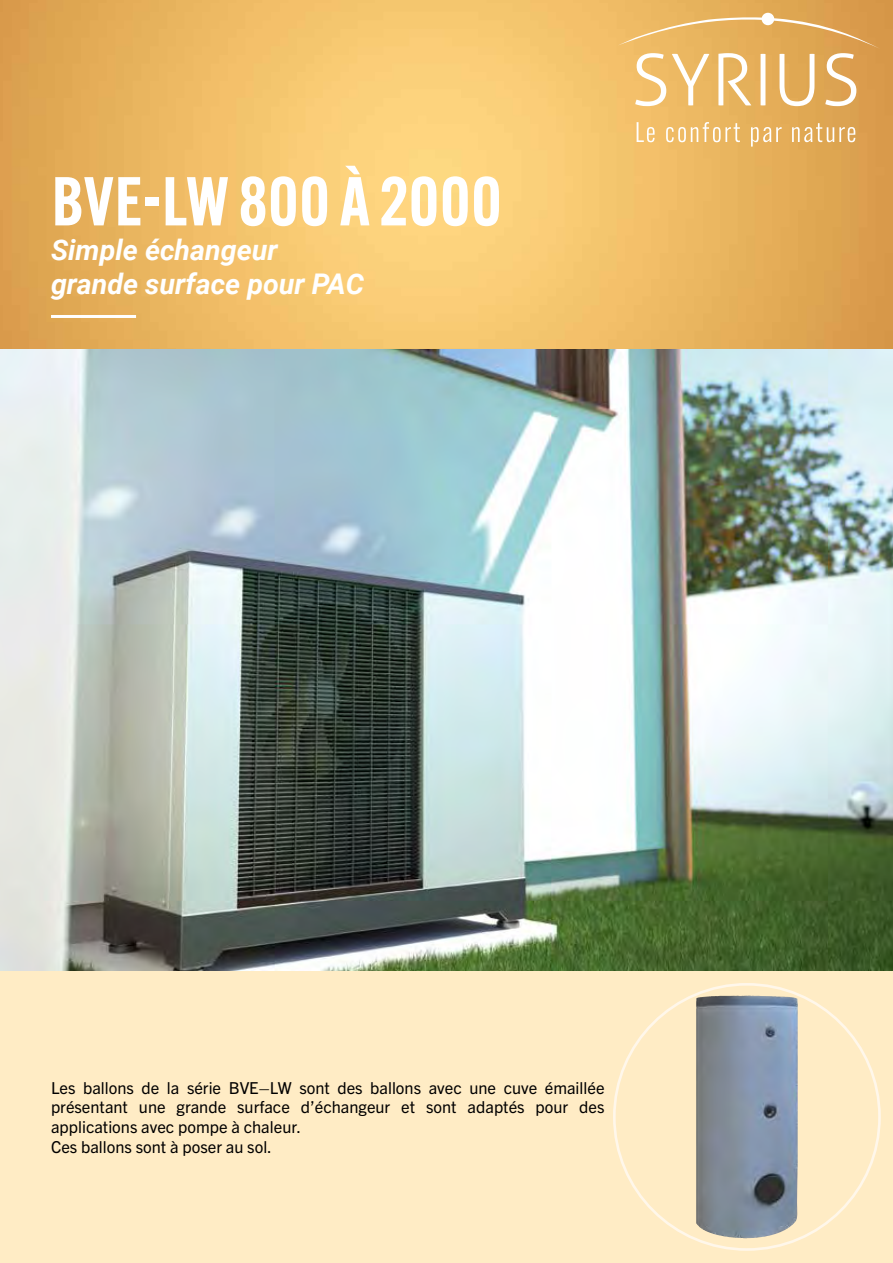
<style>
.page{position:relative;width:893px;height:1263px;background:#fff}
.page>*{position:absolute;margin:0;border:0;box-sizing:border-box;transform-origin:0 0}
.t1{font:600 67.5px "Alternate Gothic ATF";color:#fff}
.t2{font:italic 700 28.5px/34.2px "Roboto";color:#fff}
.t3{font:16.5px/19.8px "Trade Gothic Next LT Pro";color:#000}
</style>
<div class="page">
<img style="left:0;top:0;width:893px;height:350px">
<div style="left:0;top:970px;width:893px;height:293px;background:#ffecc5"></div>
<svg style="left:618px;top:13px;width:262px;height:93px;background:#e8b970"></svg>
<svg style="left:637px;top:122px;width:18px;height:20px"></svg>
<svg style="left:666px;top:122px;width:74px;height:20px"></svg>
<svg style="left:751px;top:127px;width:31px;height:20px"></svg>
<svg style="left:792px;top:123px;width:63px;height:19px"></svg>
<img style="left:0;top:350px;width:893px;height:620px">
<hr style="left:51px;top:315px;width:85px;height:3px;background:#fff">
<img style="left:696px;top:995px;width:96px;height:243px">
<h1 class="t1" style="left:52px;top:158px;width:452px">BVE-LW 800 À 2000</h1>
<h2 class="t2" style="left:51px;top:231px;width:315px">Simple échangeur grande surface pour PAC</h2>
<p class="t3" style="left:51px;top:1076px;width:555px">Les ballons de la série BVE–LW sont des ballons avec une cuve émaillée présentant une grande surface d’échangeur et sont adaptés pour des applications avec pompe à chaleur.<br>Ces ballons sont à poser au sol.</p>
</div>
